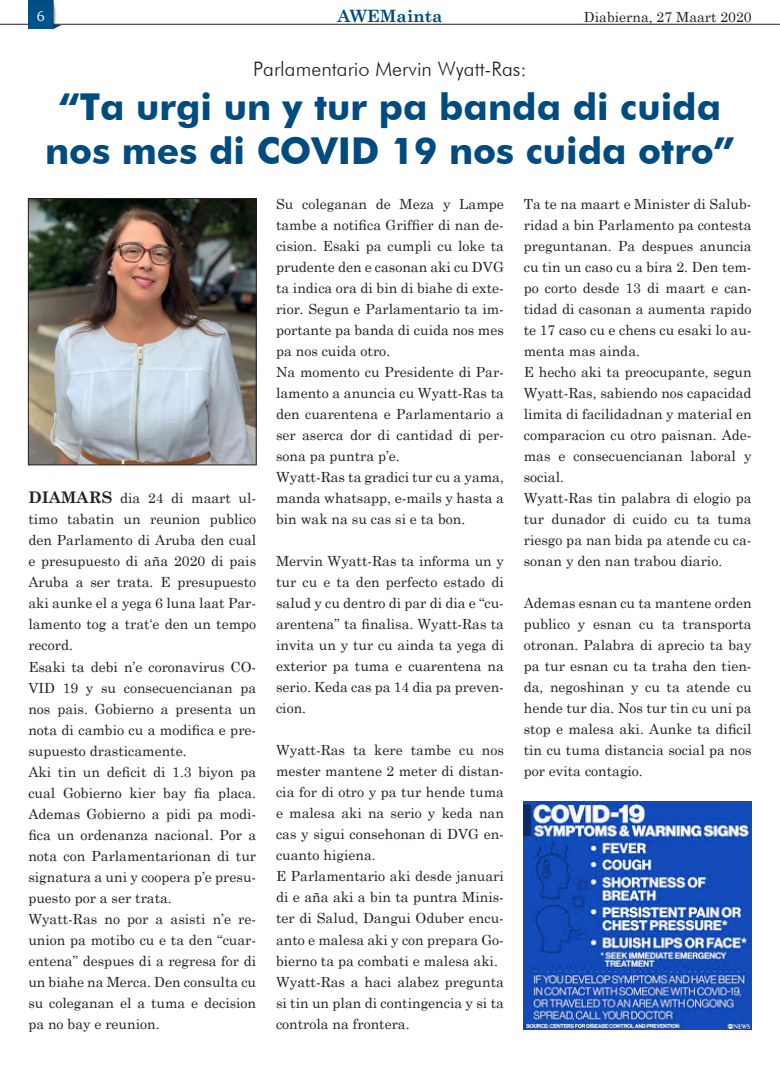
<style>
.page{position:relative;width:780px;height:1078px;background:#fff}
.page>*{position:absolute;margin:0;border:0;box-sizing:border-box;transform-origin:0 0}
.No_Spacing{font:700 37px/44.4px "Futura BT";color:#004b80;text-align:center}
.No_Spacing-2{font:300 20px "Futura BT";color:#231f20}
.Body_Text_14{font:700 17px "Century Schoolbook";color:#004b80}
.Body_Text_14-2{font:14px/21px "Century Schoolbook";color:#231f20;text-align:justify}
.t1{font:14px "Charter ITCTT";color:#fff}
.s1{font-weight:700;font-size:16px}
</style>
<div class="page">
<img style="left:28px;top:0;width:33px;height:28px">
<svg style="left:0;top:24px;width:28px;height:1px"></svg>
<hr style="left:53px;top:24px;width:727px;height:1px;background:#231f20">
<img style="left:30px;top:200px;width:224px;height:263px">
<div style="left:28px;top:198px;width:228px;height:267px;border:1px solid #231f20"></div>
<img style="left:523px;top:801px;width:228px;height:228px">
<p class="t1" style="left:37px;top:7px;width:9px">6</p>
<p class="Body_Text_14" style="left:337px;top:3px;width:107px">AWEMainta</p>
<p class="Body_Text_14-2" style="left:584px;top:5px;width:169px">Diabierna, 27 Maart 2020</p>
<p class="No_Spacing-2" style="left:253px;top:56px;width:275px">Parlamentario Mervin Wyatt-Ras:</p>
<p class="No_Spacing" style="left:45px;top:84px;width:691px">“Ta urgi un y tur pa banda di cuida nos mes di COVID 19 nos cuida otro”</p>
<p class="Body_Text_14-2" style="left:28px;top:486px;width:229px"><span class="s1">DIAMARS</span> dia 24 di maart ul&shy;timo tabatin un reunion publico den Parlamento di Aruba den cual e presupuesto di aña 2020 di pais Aruba a ser trata. E presupuesto aki aunke el a yega 6 luna laat Par&shy;lamento tog a trat‘e den un tempo record.</p>
<p class="Body_Text_14-2" style="left:28px;top:654px;width:229px">Esaki ta debi n’e coronavirus CO-VID 19 y su consecuencianan pa nos pais. Gobierno a presenta un nota di cambio cu a modifica e pre&shy;supuesto drasticamente.</p>
<p class="Body_Text_14-2" style="left:28px;top:759px;width:229px">Aki tin un deficit di 1.3 biyon pa cual Gobierno kier bay fia placa.<br>Ademas Gobierno a pidi pa modi&shy;fica un ordenanza nacional. Por a nota con Parlamentarionan di tur signatura a uni y coopera p’e presu&shy;puesto por a ser trata.</p>
<p class="Body_Text_14-2" style="left:28px;top:906px;width:229px">Wyatt-Ras no por a asisti n’e re&shy;union pa motibo cu e ta den “cuar&shy;entena” despues di a regresa for di un biahe na Merca. Den consulta cu su coleganan el a tuma e decision pa no bay e reunion.</p>
<p class="Body_Text_14-2" style="left:276px;top:192px;width:229px">Su coleganan de Meza y Lampe tambe a notifica Griffier di nan de&shy;cision. Esaki pa cumpli cu loke ta prudente den e casonan aki cu DVG ta indica ora di bin di biahe di exte&shy;rior. Segun e Parlamentario ta im&shy;portante pa banda di cuida nos mes pa nos cuida otro.</p>
<p class="Body_Text_14-2" style="left:276px;top:360px;width:229px">Na momento cu Presidente di Par&shy;lamento a anuncia cu Wyatt-Ras ta den cuarentena e Parlamentario a ser aserca dor di cantidad di per&shy;sona pa puntra p’e.</p>
<p class="Body_Text_14-2" style="left:276px;top:465px;width:229px">Wyatt-Ras ta gradici tur cu a yama, manda whatsapp, e-mails y hasta a bin wak na su cas si e ta bon.</p>
<p class="Body_Text_14-2" style="left:276px;top:549px;width:229px">Mervin Wyatt-Ras ta informa un y tur cu e ta den perfecto estado di salud y cu dentro di par di dia e “cu&shy;arentena” ta finalisa. Wyatt-Ras ta invita un y tur cu ainda ta yega di exterior pa tuma e cuarentena na serio. Keda cas pa 14 dia pa preven&shy;cion.</p>
<p class="Body_Text_14-2" style="left:276px;top:738px;width:229px">Wyatt-Ras ta kere tambe cu nos mester mantene 2 meter di distan&shy;cia for di otro y pa tur hende tuma e malesa aki na serio y keda nan cas y sigui consehonan di DVG en&shy;cuanto higiena.</p>
<p class="Body_Text_14-2" style="left:276px;top:864px;width:229px">E Parlamentario aki desde januari di e aña aki a bin ta puntra Minis&shy;ter di Salud, Dangui Oduber encu&shy;anto e malesa aki y con prepara Go&shy;bierno ta pa combati e malesa aki.</p>
<p class="Body_Text_14-2" style="left:276px;top:969px;width:229px">Wyatt-Ras a haci alabez pregunta si tin un plan di contingencia y si ta controla na frontera.</p>
<p class="Body_Text_14-2" style="left:523px;top:192px;width:229px">Ta te na maart e Minister di Salub&shy;ridad a bin Parlamento pa contesta preguntanan. Pa despues anuncia cu tin un caso cu a bira 2. Den tem&shy;po corto desde 13 di maart e can&shy;tidad di casonan a aumenta rapido te 17 caso cu e chens cu esaki lo au&shy;menta mas ainda.</p>
<p class="Body_Text_14-2" style="left:523px;top:360px;width:229px">E hecho aki ta preocupante, segun Wyatt-Ras, sabiendo nos capacidad limita di facilidadnan y material en comparacion cu otro paisnan. Ade&shy;mas e consecuencianan laboral y social.</p>
<p class="Body_Text_14-2" style="left:523px;top:486px;width:229px">Wyatt-Ras tin palabra di elogio pa tur dunador di cuido cu ta tuma riesgo pa nan bida pa atende cu ca&shy;sonan y den nan trabou diario.</p>
<p class="Body_Text_14-2" style="left:523px;top:591px;width:229px">Ademas esnan cu ta mantene orden publico y esnan cu ta transporta otronan. Palabra di aprecio ta bay pa tur esnan cu ta traha den tien&shy;da, negoshinan y cu ta atende cu hende tur dia. Nos tur tin cu uni pa stop e malesa aki. Aunke ta dificil tin cu tuma distancia social pa nos por evita contagio.</p>
</div>
